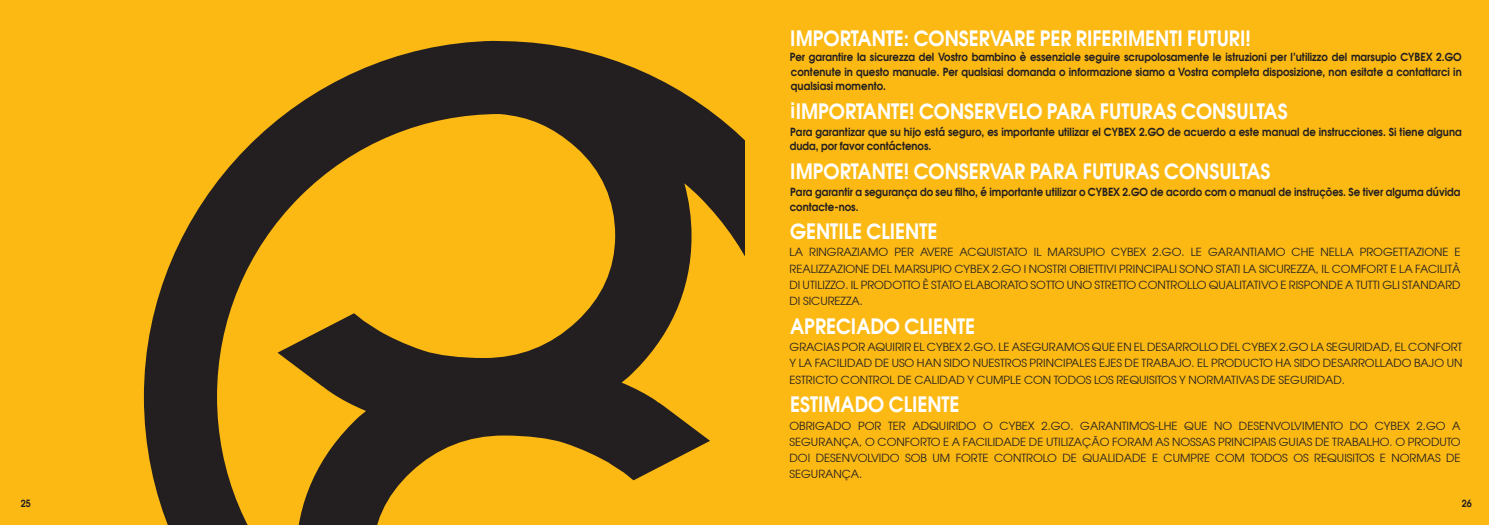
<style>
.page{position:relative;width:1489px;height:525px;background:#fff}
.page>*{position:absolute;margin:0;border:0;box-sizing:border-box;transform-origin:0 0}
.t1{font:700 21.25px "Avant Garde Gothic TT";color:#fff;scale:.9 1}
.t2{font:11.25px/16.2px "Avant Garde Gothic TT";color:#231f20;text-align:justify}
.t3{font:700 11.25px/14.4px "Avant Garde Gothic TT";color:#231f20;scale:.9 1}
.t4{font:700 10px "Avant Garde Gothic TT";color:#231f20;scale:.9 1}
</style>
<div class="page">
<div style="left:0;top:0;width:1488px;height:524px;background:#fcb914"></div>
<svg style="left:144px;top:41px;width:601px;height:483px"></svg>
<h1 class="t1" style="left:790px;top:25px;width:513px">IMPORTANTE: CONSERVARE PER RIFERIMENTI FUTURI!</h1>
<p class="t3" style="left:789px;top:50px;width:748px;text-align:justify">Per garantire la sicurezza del Vostro bambino è essenziale seguire scrupolosamente le istruzioni per l’utilizzo del marsupio CYBEX 2.GO contenute in questo manuale. Per qualsiasi domanda o informazione siamo a Vostra completa disposizione, non esitate a contattarci in qualsiasi momento.</p>
<h1 class="t1" style="left:790px;top:98px;width:554px">¡IMPORTANTE! CONSERVELO PARA FUTURAS CONSULTAS</h1>
<p class="t3" style="left:789px;top:124px;width:748px">Para garantizar que su hijo está seguro, es importante utilizar el CYBEX 2.GO de acuerdo a este manual de instrucciones. Si tiene alguna duda, por favor contáctenos.</p>
<h1 class="t1" style="left:790px;top:158px;width:535px">IMPORTANTE! CONSERVAR PARA FUTURAS CONSULTAS</h1>
<p class="t3" style="left:789px;top:185px;width:746px">Para garantir a segurança do seu filho, é importante utilizar o CYBEX 2.GO de acordo com o manual de instruções. Se tiver alguma dúvida contacte-nos.</p>
<h1 class="t1" style="left:790px;top:218px;width:165px">GENTILE CLIENTE</h1>
<p class="t2" style="left:789px;top:244px;width:672px">LA RINGRAZIAMO PER AVERE ACQUISTATO IL MARSUPIO CYBEX 2.GO. LE GARANTIAMO CHE NELLA PROGETTAZIONE E REALIZZAZIONE DEL MARSUPIO CYBEX 2.GO I NOSTRI OBIETTIVI PRINCIPALI SONO STATI LA SICUREZZA, IL COMFORT E LA FACILITÀ DI UTILIZZO. IL PRODOTTO È STATO ELABORATO SOTTO UNO STRETTO CONTROLLO QUALITATIVO E RISPONDE A TUTTI GLI STANDARD DI SICUREZZA.</p>
<h1 class="t1" style="left:790px;top:313px;width:207px">APRECIADO CLIENTE</h1>
<p class="t2" style="left:789px;top:339px;width:674px">GRACIAS POR AQUIRIR EL CYBEX 2.GO. LE ASEGURAMOS QUE EN EL DESARROLLO DEL CYBEX 2.GO LA SEGURIDAD, EL CONFORT Y LA FACILIDAD DE USO HAN SIDO NUESTROS PRINCIPALES EJES DE TRABAJO. EL PRODUCTO HA SIDO DESARROLLADO BAJO UN ESTRICTO CONTROL DE CALIDAD Y CUMPLE CON TODOS LOS REQUISITOS Y NORMATIVAS DE SEGURIDAD.</p>
<h1 class="t1" style="left:790px;top:391px;width:190px">ESTIMADO CLIENTE</h1>
<p class="t2" style="left:789px;top:417px;width:672px">OBRIGADO POR TER ADQUIRIDO O CYBEX 2.GO. GARANTIMOS-LHE QUE NO DESENVOLVIMENTO DO CYBEX 2.GO A SEGURANÇA, O CONFORTO E A FACILIDADE DE UTILIZAÇÃO FORAM AS NOSSAS PRINCIPAIS GUIAS DE TRABALHO. O PRODUTO DOI DESENVOLVIDO SOB UM FORTE CONTROLO DE QUALIDADE E CUMPRE COM TODOS OS REQUISITOS E NORMAS DE SEGURANÇA.</p>
<p class="t4" style="left:21px;top:497px;width:13px">25</p>
<p class="t4" style="left:1461px;top:497px;width:13px">26</p>
</div>
